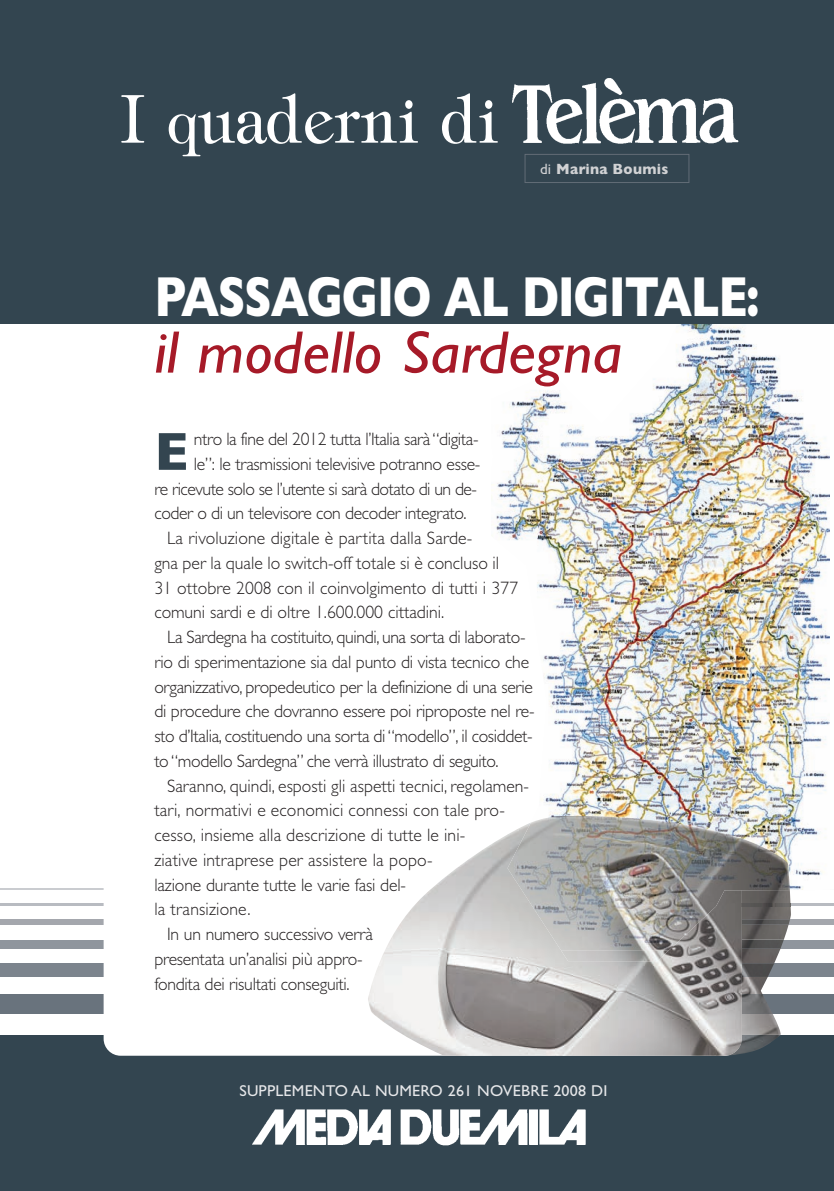
<style>
.page{position:relative;width:834px;height:1191px;background:#fff}
.page>*{position:absolute;margin:0;border:0;box-sizing:border-box;transform-origin:0 0}
.t1{font:66.45px "Tiffany";letter-spacing:.025em;color:#fff;scale:.85 1}
.t2{font:italic 60.15px "Gill Sans";color:#a61a28;scale:1.05 1}
.t3{font:700 57px "Gill Sans";letter-spacing:-.03em;color:#fff;scale:.8 1}
.t4{font:700 54.15px "Gill Sans";color:#334550}
.t5{font:300 18px "Gill Sans";letter-spacing:-.01em;color:#231f20}
.t6{font:300 18px "Gill Sans";letter-spacing:.01em;color:#231f20}
.t7{font:300 18px "Gill Sans";letter-spacing:-.03em;color:#231f20}
.t8{font:15.75px "Gill Sans";letter-spacing:.015em;color:#e6e7e9}
.t9{font:700 15px "Gill Sans";letter-spacing:.025em;color:#d1d2d4;scale:.95 1}
.s1{font-size:60.9px}
.s2{font-weight:400}
</style>
<div class="page">
<div style="left:0;top:1034px;width:833px;height:157px;background:#334550"></div>
<div style="left:0;top:963px;width:833px;height:14px;background:#7c848d"></div>
<div style="left:0;top:994px;width:833px;height:20px;background:#69737d"></div>
<div style="left:0;top:939px;width:833px;height:9px;background:#8f959d"></div>
<div style="left:0;top:919px;width:833px;height:5px;background:#a4a7ad"></div>
<hr style="left:0;top:903px;width:833px;height:3px;background:#b8bbc1">
<hr style="left:0;top:888px;width:833px;height:2px;background:#caccd0">
<div style="left:104px;top:460px;width:637px;height:595px;background:#fff;border-radius:17px"></div>
<img style="left:252px;top:1109px;width:334px;height:37px">
<img style="left:492px;top:323px;width:336px;height:626px">
<div style="left:0;top:0;width:833px;height:323px;background:#334550"></div>
<img style="left:512px;top:78px;width:227px;height:66px">
<div style="left:524px;top:154px;width:165px;height:29px;border:1px solid #626c76"></div>
<img style="left:741px;top:890px;width:49px;height:144px">
<img style="left:741px;top:1034px;width:39px;height:20px">
<img style="left:741px;top:963px;width:33px;height:14px">
<img style="left:741px;top:994px;width:31px;height:20px">
<img style="left:741px;top:939px;width:42px;height:9px">
<img style="left:741px;top:919px;width:48px;height:5px">
<img style="left:741px;top:903px;width:49px;height:3px">
<img style="left:368px;top:822px;width:373px;height:233px">
<img style="left:560px;top:950px;width:109px;height:11px">
<img style="left:531px;top:815px;width:258px;height:75px">
<h1 class="t1" style="left:120px;top:93px;width:445px">I <span class="s1">q</span>uaderni di</h1>
<p class="t9" style="left:540px;top:160px;width:137px"><span class="s2">di</span> Marina Boumis</p>
<h3 class="t3" style="left:154px;top:262px;width:757px">PASSAGGIO AL DIGITALE:</h3>
<h2 class="t2" style="left:154px;top:317px;width:447px">il modello Sardegna</h2>
<h3 class="t4" style="left:154px;top:419px;width:36px">E</h3>
<p class="t5" style="left:194px;top:428px;width:286px">ntro la fine del 2012 tutta l’Italia sarà“digita-</p>
<p class="t5" style="left:194px;top:453px;width:288px">le”: le trasmissioni televisive potranno esse-</p>
<p class="t7" style="left:154px;top:478px;width:324px">re ricevute solo se l’utente si sarà dotato di un de-</p>
<p class="t5" style="left:154px;top:502px;width:314px">coder o di un televisore con decoder integrato.</p>
<p class="t6" style="left:167px;top:527px;width:307px">La rivoluzione digitale è partita dalla Sarde-</p>
<p class="t5" style="left:154px;top:552px;width:346px">gna per la quale lo switch-off totale si è concluso il</p>
<p class="t5" style="left:154px;top:577px;width:365px">31 ottobre 2008 con il coinvolgimento di tutti i 377</p>
<p class="t5" style="left:154px;top:601px;width:291px">comuni sardi e di oltre 1.600.000 cittadini.</p>
<p class="t5" style="left:167px;top:626px;width:360px">La Sardegna ha costituito, quindi, una sorta di laborato-</p>
<p class="t5" style="left:154px;top:651px;width:376px">rio di sperimentazione sia dal punto di vista tecnico che</p>
<p class="t5" style="left:154px;top:676px;width:380px">organizzativo, propedeutico per la definizione di una serie</p>
<p class="t5" style="left:154px;top:700px;width:382px">di procedure che dovranno essere poi riproposte nel re-</p>
<p class="t5" style="left:154px;top:725px;width:380px">sto d’Italia, costituendo una sorta di“modello”, il cosiddet-</p>
<p class="t5" style="left:154px;top:750px;width:345px">to “modello Sardegna” che verrà illustrato di seguito.</p>
<p class="t5" style="left:167px;top:775px;width:363px">Saranno, quindi, esposti gli aspetti tecnici, regolamen-</p>
<p class="t6" style="left:154px;top:799px;width:352px">tari, normativi e economici connessi con tale pro-</p>
<p class="t6" style="left:154px;top:824px;width:312px">cesso, insieme alla descrizione di tutte le ini-</p>
<p class="t6" style="left:154px;top:849px;width:280px">ziative intraprese per assistere la popo-</p>
<p class="t5" style="left:154px;top:874px;width:253px">lazione durante tutte le varie fasi del-</p>
<p class="t6" style="left:154px;top:898px;width:98px">la transizione.</p>
<p class="t5" style="left:167px;top:923px;width:207px">In un numero successivo verrà</p>
<p class="t5" style="left:154px;top:948px;width:210px">presentata un’analisi più appro-</p>
<p class="t5" style="left:154px;top:973px;width:197px">fondita dei risultati conseguiti.</p>
<p class="t8" style="left:239px;top:1081px;width:369px">SUPPLEMENTO AL NUMERO 261 NOVEBRE 2008 DI</p>
</div>
